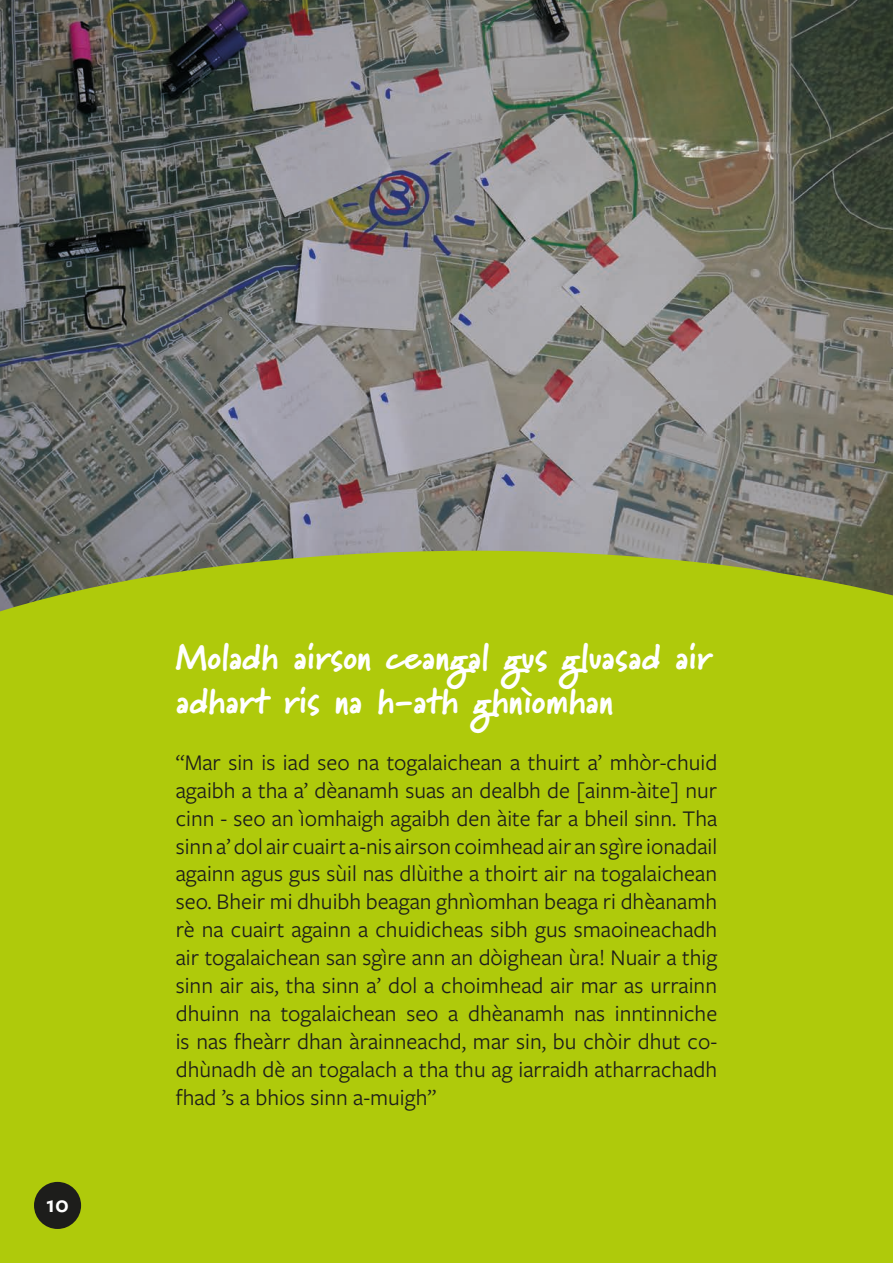
<style>
.page{position:relative;width:893px;height:1263px;background:#fff}
.page>*{position:absolute;margin:0;border:0;box-sizing:border-box;transform-origin:0 0}
.t1{font:900 36px/43.2px "Marydale";color:#fff}
.t2{font:600 24px "Freight Sans Pro";color:#fff}
.t3{font:23.25px/27.9px "Freight Sans Pro";color:#1d1d1b;text-align:justify}
</style>
<div class="page">
<img style="left:0;top:0;width:893px;height:551px">
<div style="left:0;top:661px;width:893px;height:602px;background:#afca0b"></div>
<svg style="left:0;top:551px;width:893px;height:110px;fill:#afca0b"></svg>
<div style="left:34px;top:1182px;width:47px;height:47px;background:#1d1d1b;border-radius:50%"></div>
<p class="t2" style="left:46px;top:1187px;width:24px">10</p>
<p class="t1" style="left:176px;top:635px;width:538px">Moladh airson ceangal gus gluasad air adhart ris na h-ath ghnìomhan</p>
<p class="t3" style="left:176px;top:747px;width:543px">“Mar sin is iad seo na togalaichean a thuirt a’ mhòr-chuid agaibh a tha a’ dèanamh suas an dealbh de [ainm-àite] nur cinn - seo an ìomhaigh agaibh den àite far a bheil sinn. Tha sinn a’ dol air cuairt a-nis airson coimhead air an sgìre ionadail againn agus gus sùil nas dlùithe a thoirt air na togalaichean seo. Bheir mi dhuibh beagan ghnìomhan beaga ri dhèanamh rè na cuairt againn a chuidicheas sibh gus smaoineachadh air togalaichean san sgìre ann an dòighean ùra! Nuair a thig sinn air ais, tha sinn a’ dol a choimhead air mar as urrainn dhuinn na togalaichean seo a dhèanamh nas inntinniche is nas fheàrr dhan àrainneachd, mar sin, bu chòir dhut co&shy;dhùnadh dè an togalach a tha thu ag iarraidh atharrachadh fhad ’s a bhios sinn a-muigh”</p>
</div>
